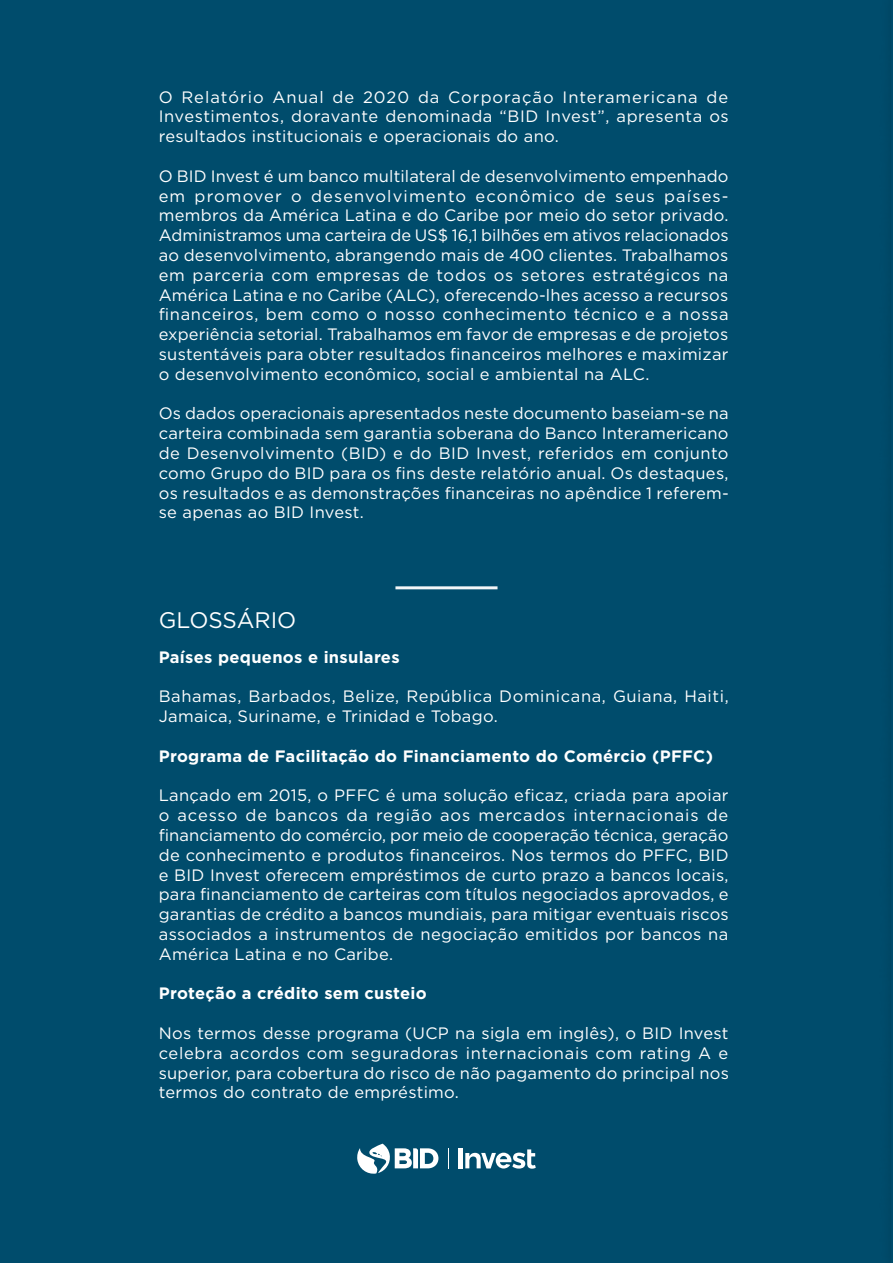
<style>
.page{position:relative;width:893px;height:1263px;background:#004c6c}
.page>*{position:absolute;margin:0;border:0;box-sizing:border-box;transform-origin:0 0}
.t1{font:22.5px "Gotham";letter-spacing:-.005em;color:#fff}
.t2{font:16.5px/19.8px "Gotham";letter-spacing:.02em;color:#fff;text-align:justify}
.t3{font:700 16.5px "Gotham";letter-spacing:.02em;color:#fff}
</style>
<div class="page">
<hr style="left:458px;top:1148px;width:4px;height:20px;background:#fff">
<svg style="left:465px;top:1149px;width:71px;height:20px"></svg>
<svg style="left:448px;top:1148px;width:1px;height:20px"></svg>
<svg style="left:357px;top:1144px;width:81px;height:30px"></svg>
<hr style="left:395px;top:586px;width:102px;height:3px;background:#fff">
<p class="t2" style="left:159px;top:86px;width:572px">O Relatório Anual de 2020 da Corporação Interamericana de Investimentos, doravante denominada “BID Invest”, apresenta os resultados institucionais e operacionais do ano.</p>
<p class="t2" style="left:159px;top:166px;width:571px">O BID Invest é um banco multilateral de desenvolvimento empenhado em promover o desenvolvimento econômico de seus países&shy;membros da América Latina e do Caribe por meio do setor privado.<br>Administramos uma carteira de US$ 16,1 bilhões em ativos relacionados ao desenvolvimento, abrangendo mais de 400 clientes. Trabalhamos em parceria com empresas de todos os setores estratégicos na América Latina e no Caribe (ALC), oferecendo-lhes acesso a recursos financeiros, bem como o nosso conhecimento técnico e a nossa experiência setorial. Trabalhamos em favor de empresas e de projetos sustentáveis para obter resultados financeiros melhores e maximizar o desenvolvimento econômico, social e ambiental na ALC.</p>
<p class="t2" style="left:159px;top:403px;width:571px">Os dados operacionais apresentados neste documento baseiam-se na carteira combinada sem garantia soberana do Banco Interamericano de Desenvolvimento (BID) e do BID Invest, referidos em conjunto como Grupo do BID para os fins deste relatório anual. Os destaques, os resultados e as demonstrações financeiras no apêndice 1 referem&shy;se apenas ao BID Invest.</p>
<h1 class="t1" style="left:159px;top:606px;width:139px">GLOSSÁRIO</h1>
<p class="t3" style="left:159px;top:646px;width:242px">Países pequenos e insulares</p>
<p class="t2" style="left:159px;top:686px;width:571px">Bahamas, Barbados, Belize, República Dominicana, Guiana, Haiti,<br>Jamaica, Suriname, e Trinidad e Tobago.</p>
<p class="t3" style="left:159px;top:745px;width:556px">Programa de Facilitação do Financiamento do Comércio (PFFC)</p>
<p class="t2" style="left:159px;top:785px;width:572px">Lançado em 2015, o PFFC é uma solução eficaz, criada para apoiar o acesso de bancos da região aos mercados internacionais de financiamento do comércio, por meio de cooperação técnica, geração de conhecimento e produtos financeiros. Nos termos do PFFC, BID e BID Invest oferecem empréstimos de curto prazo a bancos locais, para financiamento de carteiras com títulos negociados aprovados, e garantias de crédito a bancos mundiais, para mitigar eventuais riscos associados a instrumentos de negociação emitidos por bancos na América Latina e no Caribe.</p>
<p class="t3" style="left:159px;top:983px;width:270px">Proteção a crédito sem custeio</p>
<p class="t2" style="left:159px;top:1023px;width:572px">Nos termos desse programa (UCP na sigla em inglês), o BID Invest celebra acordos com seguradoras internacionais com rating A e superior, para cobertura do risco de não pagamento do principal nos termos do contrato de empréstimo.</p>
</div>
